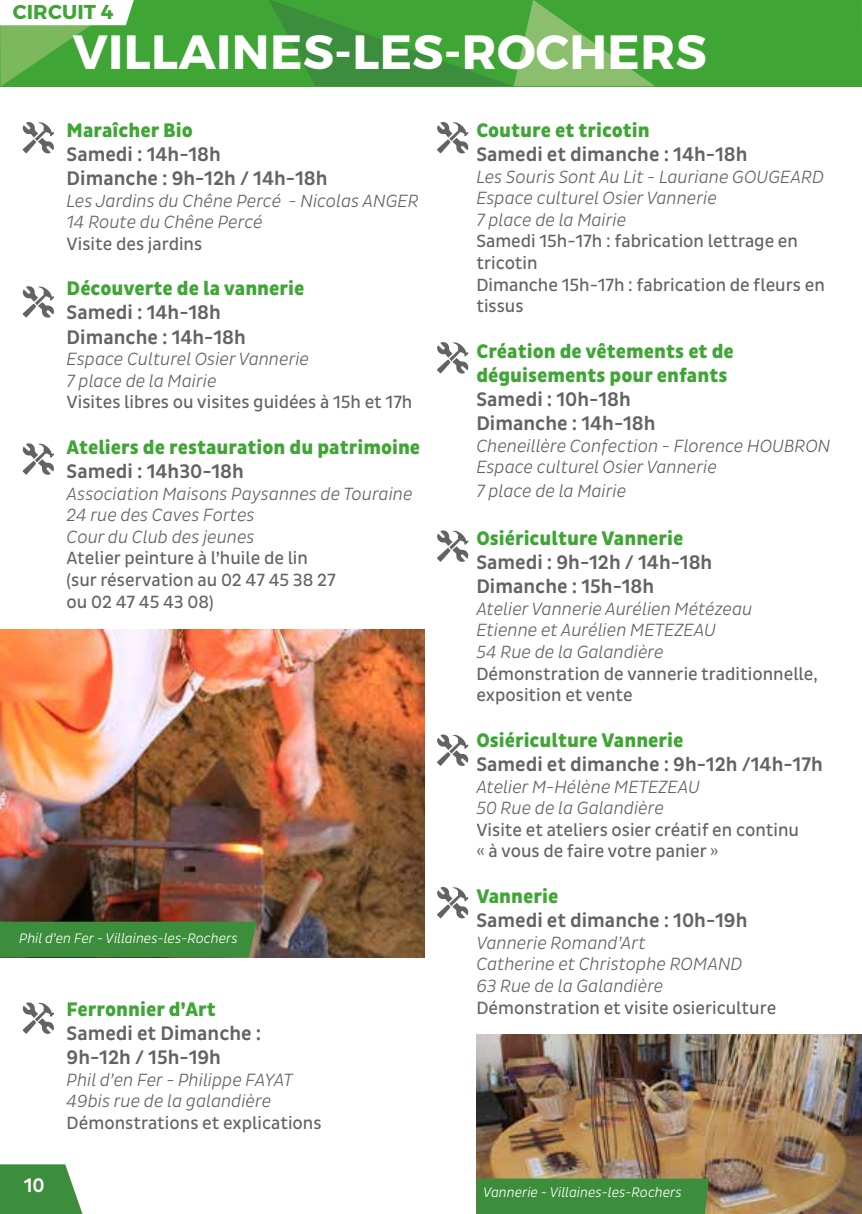
<style>
.page{position:relative;width:862px;height:1214px;background:#fff}
.page>*{position:absolute;margin:0;border:0;box-sizing:border-box;transform-origin:0 0}
.t1{font:700 54px "Montserrat";letter-spacing:.01em;color:#fff}
.t2{font:700 48px "Montserrat";letter-spacing:.01em;color:#fff}
.t3{font:500 20px/24px "Pluto Sans Cond";color:#646363}
.t4{font:800 20px/24px "Pluto Sans Cond";color:#3fa535}
.t5{font:700 20px "Montserrat";letter-spacing:.01em;color:#3fa535}
.t6{font:500 20px "Pluto Sans Cond";color:#fff}
.t7{font:italic 300 18px/21.6px "Pluto Sans Cond";color:#646363}
.t8{font:18px/21.6px "Pluto Sans Cond";color:#646363}
.t9{font:italic 300 14px "Pluto Sans Cond";color:#fff}
</style>
<div class="page">
<img style="left:476px;top:1034px;width:386px;height:179px">
<img style="left:0;top:629px;width:424px;height:328px">
<div style="left:0;top:0;width:862px;height:86px;background:#3fa535"></div>
<svg style="left:269px;top:0;width:386px;height:86px"></svg>
<hr style="left:861px;top:0;width:1px;height:42px;background:#7cb85e">
<svg style="left:0;top:0;width:134px;height:86px"></svg>
<svg style="left:22px;top:122px;width:32px;height:32px"></svg>
<svg style="left:437px;top:122px;width:31px;height:32px"></svg>
<svg style="left:437px;top:342px;width:31px;height:32px"></svg>
<svg style="left:437px;top:530px;width:31px;height:32px"></svg>
<svg style="left:437px;top:734px;width:31px;height:32px"></svg>
<svg style="left:437px;top:887px;width:31px;height:31px"></svg>
<svg style="left:22px;top:286px;width:32px;height:32px"></svg>
<svg style="left:22px;top:443px;width:32px;height:32px"></svg>
<svg style="left:22px;top:1002px;width:32px;height:32px"></svg>
<div style="left:476px;top:1178px;width:233px;height:35px;background:#3c8d3c"></div>
<div style="left:0;top:921px;width:257px;height:36px;background:#3c8d3c"></div>
<svg style="left:0;top:1164px;width:82px;height:49px;background:#519951"></svg>
<p class="t5" style="left:13px;top:0;width:102px">CIRCUIT 4</p>
<h2 class="t2" style="left:73px;top:23px;width:635px">VILLAINES-LES-ROCHERS</h2>
<h1 class="t1" style="left:34px;top:29px;width:225px">ESVRES</h1>
<p class="t4" style="left:67px;top:119px;width:128px">Maraîcher Bio</p>
<p class="t3" style="left:67px;top:143px;width:262px">Samedi : 14h-18h<br>Dimanche : 9h-12h / 14h-18h</p>
<p class="t7" style="left:67px;top:190px;width:354px">Les Jardins du Chêne Percé - Nicolas ANGER<br>14 Route du Chêne Percé</p>
<p class="t8" style="left:67px;top:233px;width:137px">Visite des jardins</p>
<p class="t4" style="left:67px;top:277px;width:239px">Découverte de la vannerie</p>
<p class="t3" style="left:67px;top:301px;width:181px">Samedi : 14h-18h<br>Dimanche : 14h-18h</p>
<p class="t7" style="left:67px;top:348px;width:244px">Espace Culturel Osier Vannerie<br>7 place de la Mairie</p>
<p class="t8" style="left:67px;top:391px;width:347px">Visites libres ou visites guidées à 15h et 17h</p>
<p class="t4" style="left:67px;top:436px;width:355px">Ateliers de restauration du patrimoine</p>
<p class="t3" style="left:67px;top:459px;width:179px">Samedi : 14h30-18h</p>
<p class="t7" style="left:67px;top:483px;width:347px">Association Maisons Paysannes de Touraine<br>24 rue des Caves Fortes<br>Cour du Club des jeunes</p>
<p class="t8" style="left:67px;top:547px;width:270px">Atelier peinture à l’huile de lin (sur réservation au 02 47 45 38 27 ou 02 47 45 43 08)</p>
<p class="t9" style="left:19px;top:930px;width:220px">Phil d’en Fer - Villaines-les-Rochers</p>
<p class="t6" style="left:24px;top:1173px;width:22px">10</p>
<p class="t4" style="left:67px;top:997px;width:151px">Ferronnier d’Art</p>
<p class="t3" style="left:67px;top:1021px;width:196px">Samedi et Dimanche :<br>9h-12h / 15h-19h</p>
<p class="t7" style="left:67px;top:1068px;width:228px">Phil d’en Fer - Philippe FAYAT<br>49bis rue de la galandière</p>
<p class="t8" style="left:67px;top:1111px;width:256px">Démonstrations et explications</p>
<p class="t4" style="left:476px;top:119px;width:175px">Couture et tricotin</p>
<p class="t3" style="left:476px;top:143px;width:273px">Samedi et dimanche : 14h-18h</p>
<p class="t7" style="left:476px;top:166px;width:349px">Les Souris Sont Au Lit - Lauriane GOUGEARD<br>Espace culturel Osier Vannerie<br>7 place de la Mairie</p>
<p class="t8" style="left:476px;top:231px;width:350px">Samedi 15h-17h : fabrication lettrage en tricotin<br>Dimanche 15h-17h : fabrication de fleurs en tissus</p>
<p class="t4" style="left:476px;top:340px;width:259px">Création de vêtements et de déguisements pour enfants</p>
<p class="t3" style="left:476px;top:387px;width:181px">Samedi : 10h-18h<br>Dimanche : 14h-18h</p>
<p class="t7" style="left:476px;top:435px;width:356px">Cheneillère Confection - Florence HOUBRON<br>Espace culturel Osier Vannerie</p>
<p class="t7" style="left:476px;top:480px;width:151px">7 place de la Mairie</p>
<p class="t4" style="left:476px;top:527px;width:209px">Osiériculture Vannerie</p>
<p class="t3" style="left:476px;top:551px;width:237px">Samedi : 9h-12h / 14h-18h<br>Dimanche : 15h-18h</p>
<p class="t7" style="left:476px;top:598px;width:277px">Atelier Vannerie Aurélien Métézeau<br>Etienne et Aurélien METEZEAU<br>54 Rue de la Galandière</p>
<p class="t8" style="left:476px;top:663px;width:343px">Démonstration de vannerie traditionnelle, exposition et vente</p>
<p class="t4" style="left:476px;top:728px;width:209px">Osiériculture Vannerie</p>
<p class="t3" style="left:476px;top:752px;width:348px">Samedi et dimanche : 9h-12h /14h-17h</p>
<p class="t7" style="left:476px;top:775px;width:225px">Atelier M-Hélène METEZEAU<br>50 Rue de la Galandière</p>
<p class="t8" style="left:476px;top:819px;width:324px">Visite et ateliers osier créatif en continu « à vous de faire votre panier »</p>
<p class="t4" style="left:476px;top:884px;width:83px">Vannerie</p>
<p class="t3" style="left:476px;top:908px;width:273px">Samedi et dimanche : 10h-19h</p>
<p class="t7" style="left:476px;top:931px;width:268px">Vannerie Romand’Art<br>Catherine et Christophe ROMAND<br>63 Rue de la Galandière</p>
<p class="t8" style="left:476px;top:996px;width:301px">Démonstration et visite osiericulture</p>
<p class="t9" style="left:483px;top:1184px;width:200px">Vannerie - Villaines-les-Rochers</p>
</div>
